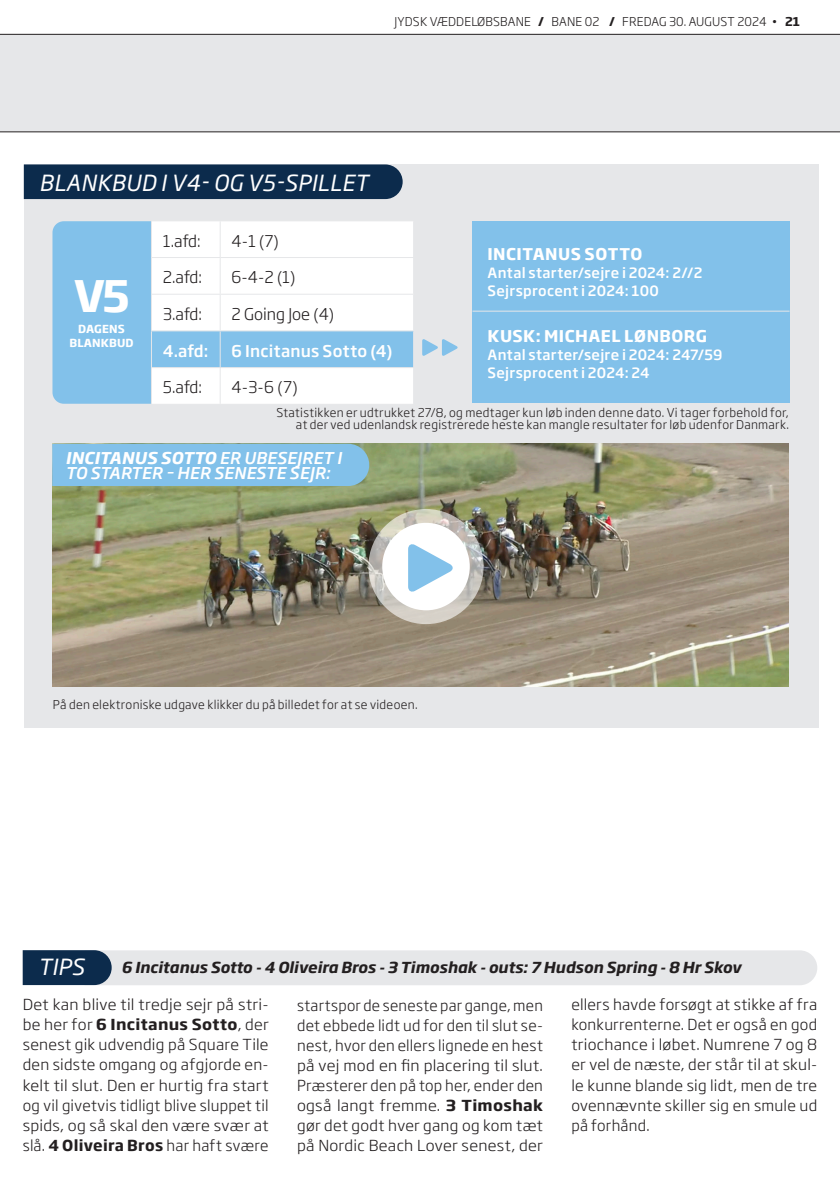
<style>
.page{position:relative;width:840px;height:1191px;background:#fff}
.page>*{position:absolute;margin:0;border:0;box-sizing:border-box;transform-origin:0 0}
.t1{font:700 43px "Soho Gothic Pro";color:#fff}
.t2{font:italic 22px "Soho Gothic Pro";letter-spacing:.015em;color:#fff}
.Brød{font:300 16px "Soho Gothic Pro";color:#231f20}
.t3{font:italic 500 16px/15.4px "Soho Gothic Pro";letter-spacing:.015em;color:#fff}
.Brød-2{font:700 16px "Soho Gothic Pro";letter-spacing:.03em;color:#fff}
.Brød-3{font:500 16px "Soho Gothic Pro";letter-spacing:.015em;color:#fff}
.Tips_brødtekst{font:300 15px/20px "Soho Gothic Pro";letter-spacing:.015em;color:#231f20;text-align:justify}
.Tips_brødtekst-2{font:300 15px/20px "Soho Gothic Pro";letter-spacing:.015em;color:#231f20;text-align:justify;scale:1.05 1}
.Tips_overskrift{font:italic 700 15px "Soho Gothic Pro";color:#231f20}
.Brød-4{font:500 14px "Soho Gothic Pro";letter-spacing:.02em;color:#fff}
.Brød-5{font:300 12px/12px "Soho Gothic Pro";letter-spacing:.025em;color:#231f20;text-align:right}
.t4{font:700 11px "Soho Gothic Pro";letter-spacing:.015em;color:#fff}
.s1{font-weight:700}
</style>
<div class="page">
<div style="left:0;top:35px;width:839px;height:96px;background:#e6e7e9"></div>
<hr style="left:0;top:34px;width:839px;height:1px;background:#231f20">
<hr style="left:0;top:131px;width:839px;height:1px;background:#231f20">
<svg style="left:23px;top:950px;width:793px;height:35px;background:#cfd3d8"></svg>
<div style="left:24px;top:164px;width:793px;height:563px;background:#e6e7e9"></div>
<div style="left:472px;top:222px;width:317px;height:181px;background:#82c1ea"></div>
<svg style="left:422px;top:339px;width:35px;height:17px"></svg>
<svg style="left:52px;top:221px;width:361px;height:183px;background:#cae4f5"></svg>
<hr style="left:151px;top:330px;width:69px;height:1px;background:#e6e7e9">
<hr style="left:220px;top:330px;width:194px;height:1px;background:#e6e7e9">
<hr style="left:151px;top:257px;width:69px;height:1px;background:#e6e7e9">
<hr style="left:220px;top:257px;width:194px;height:1px;background:#e6e7e9">
<hr style="left:151px;top:294px;width:69px;height:1px;background:#e6e7e9">
<hr style="left:220px;top:294px;width:194px;height:1px;background:#e6e7e9">
<hr style="left:151px;top:367px;width:69px;height:1px;background:#e6e7e9">
<hr style="left:220px;top:367px;width:194px;height:1px;background:#e6e7e9">
<hr style="left:219px;top:221px;width:1px;height:36px;background:#e6e7e9">
<hr style="left:219px;top:258px;width:1px;height:36px;background:#e6e7e9">
<hr style="left:219px;top:295px;width:1px;height:35px;background:#e6e7e9">
<hr style="left:219px;top:331px;width:1px;height:36px;background:#e6e7e9">
<hr style="left:219px;top:368px;width:1px;height:36px;background:#e6e7e9">
<hr style="left:151px;top:221px;width:1px;height:36px;background:#e6e7e9">
<hr style="left:151px;top:258px;width:1px;height:36px;background:#e6e7e9">
<hr style="left:151px;top:295px;width:1px;height:35px;background:#e6e7e9">
<hr style="left:151px;top:331px;width:1px;height:36px;background:#e6e7e9">
<hr style="left:151px;top:368px;width:1px;height:36px;background:#e6e7e9">
<hr style="left:472px;top:311px;width:317px;height:1px;background:#e6e7e9">
<img style="left:52px;top:444px;width:736px;height:242px">
<svg style="left:368px;top:509px;width:115px;height:115px;background:#c9c6be"></svg>
<div style="left:382px;top:523px;width:87px;height:87px;background:#fff;border-radius:50%"></div>
<svg style="left:408px;top:544px;width:45px;height:48px"></svg>
<div style="left:24px;top:164px;width:378px;height:35px;background:#0c2b4c"></div>
<div style="left:52px;top:444px;width:317px;height:42px;background:#82c1ea"></div>
<p class="Brød-5" style="left:394px;top:15px;width:407px">JYDSK VÆDDELØBSBANE <span class="s1">/</span> BANE 02 <span class="s1">/</span> FREDAG 30. AUGUST 2024 • <span class="s1">21</span></p>
<p class="t2" style="left:39px;top:165px;width:330px">BLANKBUD I V4- OG V5-SPILLET</p>
<p class="t1" style="left:73px;top:262px;width:58px">V5</p>
<p class="t4" style="left:78px;top:321px;width:48px">DAGENS</p>
<p class="t4" style="left:69px;top:334px;width:66px">BLANKBUD</p>
<p class="Brød" style="left:163px;top:228px;width:39px">1.afd:</p>
<p class="Brød" style="left:231px;top:228px;width:49px">4-1 (7)</p>
<p class="Brød" style="left:163px;top:265px;width:41px">2.afd:</p>
<p class="Brød" style="left:231px;top:265px;width:65px">6-4-2 (1)</p>
<p class="Brød" style="left:163px;top:302px;width:41px">3.afd:</p>
<p class="Brød" style="left:231px;top:302px;width:104px">2 Going Joe (4)</p>
<p class="Brød-3" style="left:163px;top:338px;width:47px">4.afd:</p>
<p class="Brød-3" style="left:231px;top:338px;width:162px">6 Incitanus Sotto (4)</p>
<p class="Brød" style="left:163px;top:375px;width:41px">5.afd:</p>
<p class="Brød" style="left:231px;top:375px;width:68px">4-3-6 (7)</p>
<p class="Brød-2" style="left:487px;top:241px;width:156px">INCITANUS SOTTO</p>
<p class="Brød-4" style="left:487px;top:262px;width:216px">Antal starter/sejre i 2024: 2//2</p>
<p class="Brød-4" style="left:487px;top:280px;width:173px">Sejrsprocent i 2024: 100</p>
<p class="Brød-2" style="left:487px;top:323px;width:221px">KUSK: MICHAEL LØNBORG</p>
<p class="Brød-4" style="left:487px;top:344px;width:236px">Antal starter/sejre i 2024: 247/59</p>
<p class="Brød-4" style="left:487px;top:362px;width:164px">Sejrsprocent i 2024: 24</p>
<p class="Brød-5" style="left:276px;top:406px;width:513px">Statistikken er udtrukket 27/8, og medtager kun løb inden denne dato. Vi tager forbehold for, at der ved udenlandsk registrerede heste kan mangle resultater for løb udenfor Danmark.</p>
<p class="t3" style="left:65px;top:449px;width:277px"><span class="s1">INCITANUS SOTTO</span> ER UBESEJRET I<br>TO STARTER – HER SENESTE SEJR:</p>
<p class="Brød-5" style="left:53px;top:698px;width:366px">På den elektroniske udgave klikker du på billedet for at se videoen.</p>
<p class="t2" style="left:38px;top:950px;width:48px">TIPS</p>
<p class="Tips_overskrift" style="left:121px;top:956px;width:620px">6 Incitanus Sotto - 4 Oliveira Bros - 3 Timoshak - outs: 7 Hudson Spring - 8 Hr Skov</p>
<p class="Tips_brødtekst-2" style="left:23px;top:994px;width:235px">Det kan blive til tredje sejr på stri&shy;be her for <span class="s1">6 Incitanus Sotto</span>, der senest gik udvendig på Square Tile den sidste omgang og afgjorde en&shy;kelt til slut. Den er hurtig fra start og vil givetvis tidligt blive sluppet til spids, og så skal den være svær at slå. <span class="s1">4 Oliveira Bros</span> har haft svære</p>
<p class="Tips_brødtekst" style="left:297px;top:994px;width:247px">startspor de seneste par gange, men det ebbede lidt ud for den til slut se&shy;nest, hvor den ellers lignede en hest på vej mod en fin placering til slut.<br>Præsterer den på top her, ender den også langt fremme. <span class="s1">3 Timoshak </span>gør det godt hver gang og kom tæt på Nordic Beach Lover senest, der</p>
<p class="Tips_brødtekst" style="left:571px;top:994px;width:247px">ellers havde forsøgt at stikke af fra konkurrenterne. Det er også en god triochance i løbet. Numrene 7 og 8 er vel de næste, der står til at skul&shy;le kunne blande sig lidt, men de tre ovennævnte skiller sig en smule ud på forhånd.</p>
</div>
